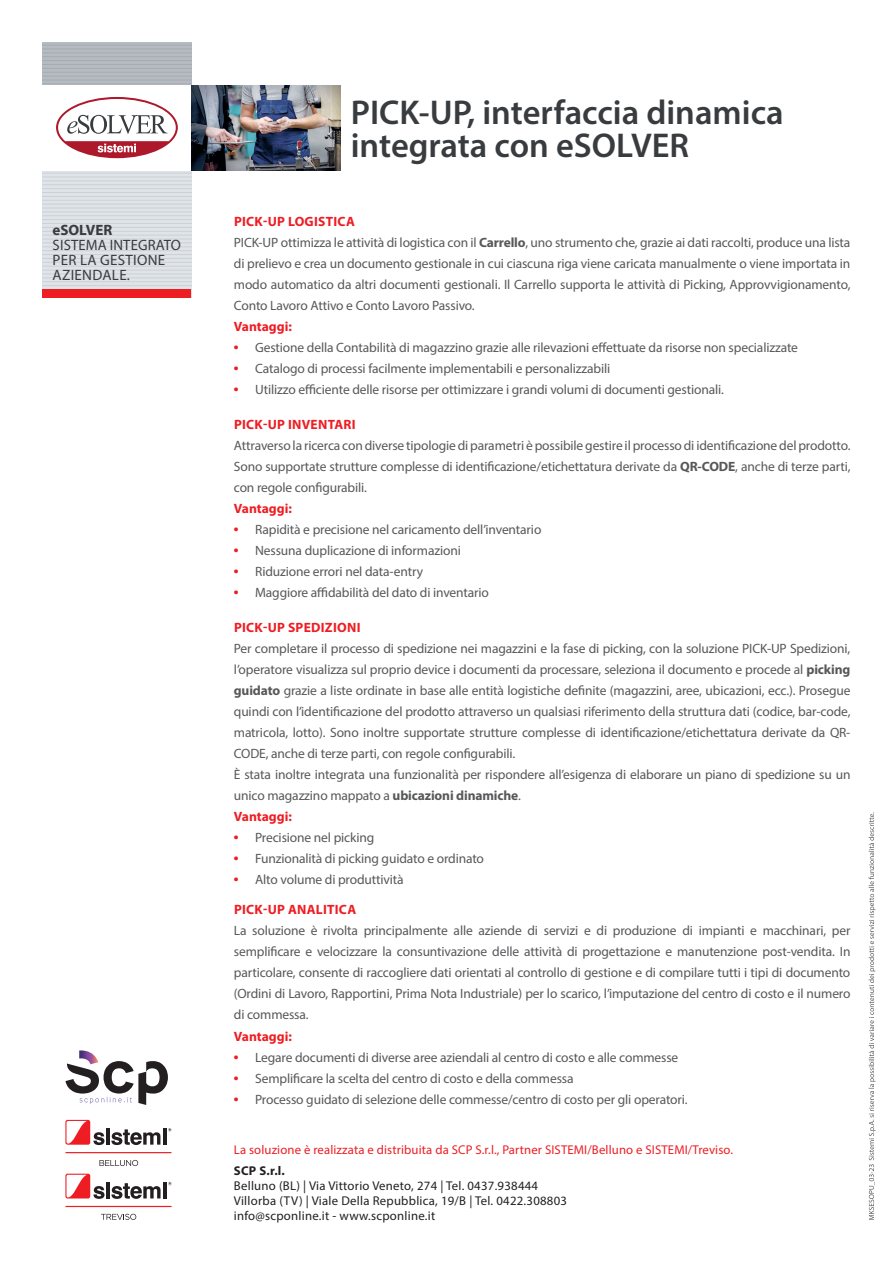
<style>
.page{position:relative;width:893px;height:1263px;background:#fff}
.page>*{position:absolute;margin:0;border:0;box-sizing:border-box;transform-origin:0 0}
.t1{font:600 34.5px/33px "Myriad Pro";color:#393c3f}
.t2{font:15px/15px "Myriad Pro";letter-spacing:.02em;color:#393c3f}
.t3{font:700 15px "Myriad Pro";color:#393c3f}
.t4{font:13.5px/21px "Myriad Pro";letter-spacing:-.01em;color:#57585a;text-align:justify}
.t5{font:700 13.5px "Myriad Pro";letter-spacing:.02em;color:#ee1d23}
.t6{font:700 13.5px "Myriad Pro";color:#ee1d23}
.t7{font:12.75px/15px "Myriad Pro";letter-spacing:.02em;color:#231f20}
.t8{font:12.75px "Myriad Pro";letter-spacing:.01em;color:#ee1d23}
.t9{font:700 12.75px "Myriad Pro";color:#231f20}
.s1{font-weight:700}
.s2{font-family:"Arial";font-weight:700;color:#ee1d23}
</style>
<div class="page">
<svg style="left:43px;top:43px;width:148px;height:246px;background:#d2d7dc"></svg>
<hr style="left:43px;top:45px;width:148px;height:1px;background:#231f20">
<hr style="left:43px;top:49px;width:148px;height:1px;background:#231f20">
<hr style="left:43px;top:52px;width:148px;height:1px;background:#231f20">
<hr style="left:43px;top:56px;width:148px;height:1px;background:#231f20">
<hr style="left:43px;top:60px;width:148px;height:1px;background:#231f20">
<hr style="left:43px;top:64px;width:148px;height:1px;background:#231f20">
<hr style="left:43px;top:68px;width:148px;height:1px;background:#231f20">
<hr style="left:43px;top:72px;width:148px;height:1px;background:#231f20">
<hr style="left:43px;top:76px;width:148px;height:1px;background:#231f20">
<hr style="left:43px;top:80px;width:148px;height:1px;background:#231f20">
<hr style="left:43px;top:83px;width:148px;height:1px;background:#231f20">
<hr style="left:43px;top:173px;width:148px;height:1px;background:#231f20">
<hr style="left:43px;top:177px;width:148px;height:1px;background:#231f20">
<hr style="left:43px;top:180px;width:148px;height:1px;background:#231f20">
<hr style="left:43px;top:184px;width:148px;height:1px;background:#231f20">
<hr style="left:43px;top:188px;width:148px;height:1px;background:#231f20">
<hr style="left:43px;top:196px;width:148px;height:1px;background:#231f20">
<hr style="left:43px;top:215px;width:148px;height:1px;background:#231f20">
<hr style="left:43px;top:200px;width:148px;height:1px;background:#231f20">
<hr style="left:43px;top:192px;width:148px;height:1px;background:#231f20">
<hr style="left:43px;top:208px;width:148px;height:1px;background:#231f20">
<hr style="left:43px;top:223px;width:148px;height:1px;background:#231f20">
<hr style="left:43px;top:219px;width:148px;height:1px;background:#231f20">
<hr style="left:43px;top:211px;width:148px;height:1px;background:#231f20">
<hr style="left:43px;top:204px;width:148px;height:1px;background:#231f20">
<hr style="left:43px;top:227px;width:148px;height:1px;background:#231f20">
<hr style="left:43px;top:235px;width:148px;height:1px;background:#231f20">
<hr style="left:43px;top:231px;width:148px;height:1px;background:#231f20">
<hr style="left:43px;top:239px;width:148px;height:1px;background:#231f20">
<hr style="left:43px;top:243px;width:148px;height:1px;background:#231f20">
<hr style="left:43px;top:250px;width:148px;height:1px;background:#231f20">
<hr style="left:43px;top:277px;width:148px;height:1px;background:#231f20">
<hr style="left:43px;top:246px;width:148px;height:1px;background:#231f20">
<hr style="left:43px;top:254px;width:148px;height:1px;background:#231f20">
<hr style="left:43px;top:281px;width:148px;height:1px;background:#231f20">
<hr style="left:43px;top:262px;width:148px;height:1px;background:#231f20">
<hr style="left:43px;top:270px;width:148px;height:1px;background:#231f20">
<hr style="left:43px;top:274px;width:148px;height:1px;background:#231f20">
<hr style="left:43px;top:258px;width:148px;height:1px;background:#231f20">
<hr style="left:43px;top:285px;width:148px;height:1px;background:#231f20">
<hr style="left:43px;top:266px;width:148px;height:1px;background:#231f20">
<div style="left:21px;top:85px;width:192px;height:85px;background:#fff"></div>
<div style="left:43px;top:289px;width:148px;height:9px;background:#ee1d23"></div>
<svg style="left:65px;top:1050px;width:103px;height:55px"></svg>
<div style="left:65px;top:1120px;width:25px;height:25px;background:#ee1d23;border-radius:2px"></div>
<svg style="left:93px;top:1128px;width:78px;height:17px"></svg>
<svg style="left:66px;top:1121px;width:21px;height:22px"></svg>
<hr style="left:65px;top:1152px;width:107px;height:1px;background:#ee1d23">
<svg style="left:99px;top:1160px;width:39px;height:6px"></svg>
<div style="left:65px;top:1174px;width:25px;height:24px;background:#ee1d23;border-radius:2px"></div>
<svg style="left:93px;top:1182px;width:79px;height:17px"></svg>
<svg style="left:66px;top:1175px;width:21px;height:22px"></svg>
<hr style="left:65px;top:1206px;width:107px;height:1px;background:#ee1d23">
<svg style="left:101px;top:1214px;width:35px;height:6px"></svg>
<img style="left:191px;top:85px;width:149px;height:85px">
<svg style="left:56px;top:97px;width:122px;height:61px"></svg>
<svg style="left:869px;top:812px;width:6px;height:408px"></svg>
<p class="t3" style="left:52px;top:220px;width:61px">eSOLVER</p>
<p class="t2" style="left:53px;top:237px;width:130px">SISTEMA INTEGRATO<br>PER LA GESTIONE<br>AZIENDALE.</p>
<h1 class="t1" style="left:351px;top:95px;width:434px">PICK-UP, interfaccia dinamica integrata con eSOLVER</h1>
<p class="t5" style="left:234px;top:212px;width:122px">PICK-UP LOGISTICA</p>
<p class="t4" style="left:234px;top:231px;width:618px">PICK-UP ottimizza le attività di logistica con il <span class="s1">Carrello</span>, uno strumento che, grazie ai dati raccolti, produce una lista di prelievo e crea un documento gestionale in cui ciascuna riga viene caricata manualmente o viene importata in modo automatico da altri documenti gestionali. Il Carrello supporta le attività di Picking, Approvvigionamento, Conto Lavoro Attivo e Conto Lavoro Passivo.</p>
<p class="t6" style="left:234px;top:318px;width:60px">Vantaggi:</p>
<p class="t4" style="left:234px;top:337px;width:566px"><span class="s2">•</span> Gestione della Contabilità di magazzino grazie alle rilevazioni effettuate da risorse non specializzate</p>
<p class="t4" style="left:234px;top:358px;width:378px"><span class="s2">•</span> Catalogo di processi facilmente implementabili e personalizzabili</p>
<p class="t4" style="left:234px;top:379px;width:492px"><span class="s2">•</span> Utilizzo efficiente delle risorse per ottimizzare i grandi volumi di documenti gestionali.</p>
<p class="t5" style="left:234px;top:415px;width:123px">PICK-UP INVENTARI</p>
<p class="t4" style="left:234px;top:434px;width:618px">Attraverso la ricerca con diverse tipologie di parametri è possibile gestire il processo di identificazione del prodotto.<br>Sono supportate strutture complesse di identificazione/etichettatura derivate da <span class="s1">QR-CODE</span>, anche di terze parti, con regole configurabili.</p>
<p class="t6" style="left:234px;top:500px;width:60px">Vantaggi:</p>
<p class="t4" style="left:234px;top:519px;width:309px"><span class="s2">•</span> Rapidità e precisione nel caricamento dell’inventario</p>
<p class="t4" style="left:234px;top:540px;width:228px"><span class="s2">•</span> Nessuna duplicazione di informazioni</p>
<p class="t4" style="left:234px;top:561px;width:191px"><span class="s2">•</span> Riduzione errori nel data-entry</p>
<p class="t4" style="left:234px;top:582px;width:257px"><span class="s2">•</span> Maggiore affidabilità del dato di inventario</p>
<p class="t5" style="left:234px;top:618px;width:128px">PICK-UP SPEDIZIONI</p>
<p class="t4" style="left:234px;top:637px;width:618px">Per completare il processo di spedizione nei magazzini e la fase di picking, con la soluzione PICK-UP Spedizioni, l’operatore visualizza sul proprio device i documenti da processare, seleziona il documento e procede al <span class="s1">picking guidato</span> grazie a liste ordinate in base alle entità logistiche definite (magazzini, aree, ubicazioni, ecc.). Prosegue quindi con l’identificazione del prodotto attraverso un qualsiasi riferimento della struttura dati (codice, bar-code, matricola, lotto). Sono inoltre supportate strutture complesse di identificazione/etichettatura derivate da QR-CODE, anche di terze parti, con regole configurabili.</p>
<p class="t4" style="left:234px;top:763px;width:618px">È stata inoltre integrata una funzionalità per rispondere all’esigenza di elaborare un piano di spedizione su un unico magazzino mappato a <span class="s1">ubicazioni dinamiche</span>.</p>
<p class="t6" style="left:234px;top:808px;width:60px">Vantaggi:</p>
<p class="t4" style="left:234px;top:827px;width:142px"><span class="s2">•</span> Precisione nel picking</p>
<p class="t4" style="left:234px;top:848px;width:252px"><span class="s2">•</span> Funzionalità di picking guidato e ordinato</p>
<p class="t4" style="left:234px;top:869px;width:171px"><span class="s2">•</span> Alto volume di produttività</p>
<p class="t5" style="left:234px;top:901px;width:124px">PICK-UP ANALITICA</p>
<p class="t4" style="left:234px;top:920px;width:618px">La soluzione è rivolta principalmente alle aziende di servizi e di produzione di impianti e macchinari, per semplificare e velocizzare la consuntivazione delle attività di progettazione e manutenzione post-vendita. In particolare, consente di raccogliere dati orientati al controllo di gestione e di compilare tutti i tipi di documento (Ordini di Lavoro, Rapportini, Prima Nota Industriale) per lo scarico, l’imputazione del centro di costo e il numero di commessa.</p>
<p class="t6" style="left:234px;top:1028px;width:60px">Vantaggi:</p>
<p class="t4" style="left:234px;top:1047px;width:446px"><span class="s2">•</span> Legare documenti di diverse aree aziendali al centro di costo e alle commesse</p>
<p class="t4" style="left:234px;top:1068px;width:341px"><span class="s2">•</span> Semplificare la scelta del centro di costo e della commessa</p>
<p class="t4" style="left:234px;top:1089px;width:455px"><span class="s2">•</span> Processo guidato di selezione delle commesse/centro di costo per gli operatori.</p>
<p class="t8" style="left:234px;top:1141px;width:501px">La soluzione è realizzata e distribuita da SCP S.r.l., Partner SISTEMI/Belluno e SISTEMI/Treviso.</p>
<p class="t9" style="left:234px;top:1163px;width:52px">SCP S.r.l.</p>
<p class="t7" style="left:234px;top:1178px;width:335px">Belluno (BL) | Via Vittorio Veneto, 274 | Tel. 0437.938444<br>Villorba (TV) | Viale Della Repubblica, 19/B | Tel. 0422.308803 info@scponline.it - www.scponline.it</p>
</div>
